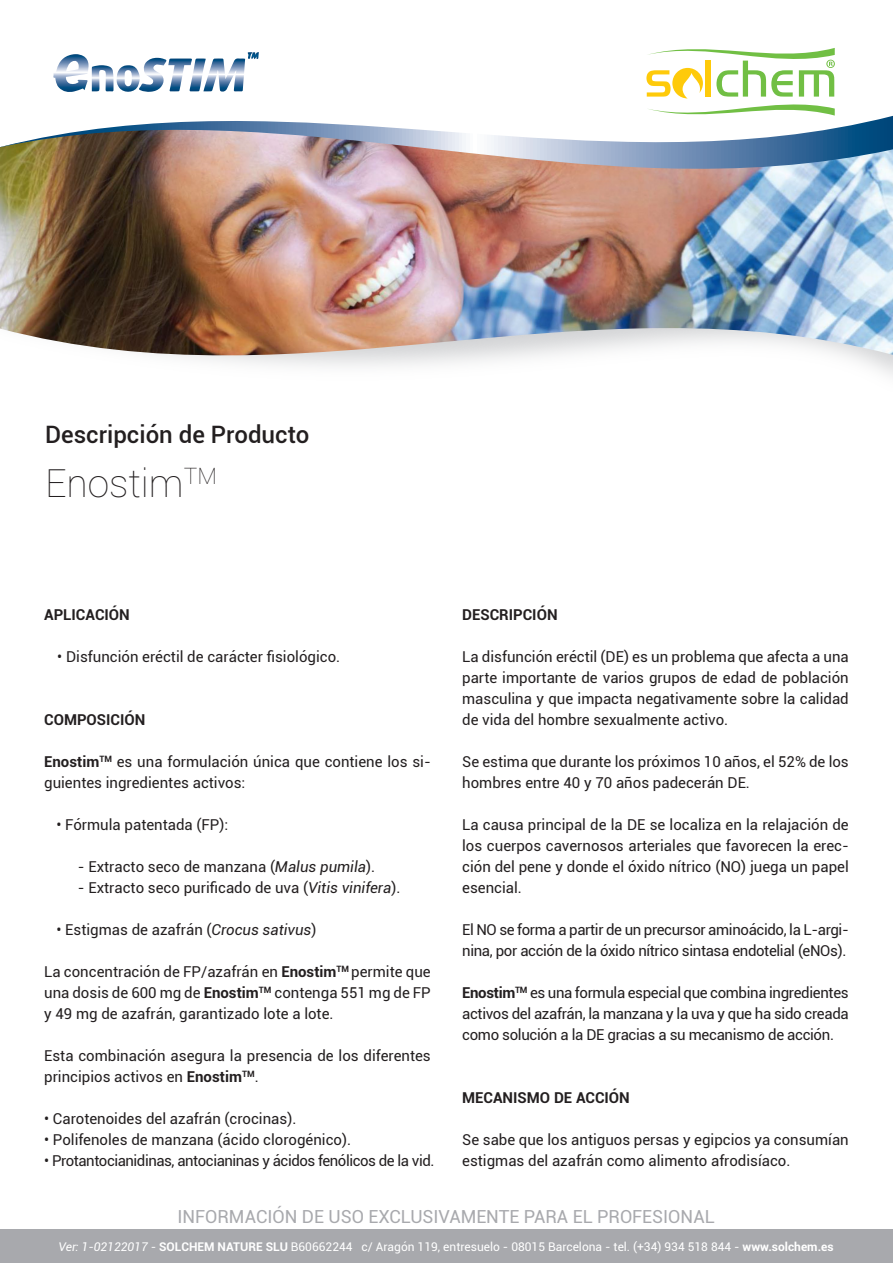
<style>
.page{position:relative;width:893px;height:1263px;background:#fff}
.page>*{position:absolute;margin:0;border:0;box-sizing:border-box;transform-origin:0 0}
.t1{font:100 39px "Roboto";color:#231f20}
.t2{font:500 24px "Roboto";color:#231f20}
.t3{font:18px "Roboto";color:#a8a9ad}
.t4{font:15px/21px "Roboto";color:#231f20}
.t5{font:15px/21px "Roboto";letter-spacing:-.025em;color:#231f20}
.t6{font:15px "Roboto";letter-spacing:-.03em;color:#231f20}
.t7{font:700 15px "Roboto";color:#231f20}
.t8{font:12px "Roboto";color:#fff}
.s1{font-weight:700}
.s2{font-style:italic}
</style>
<div class="page">
<img style="left:0;top:183px;width:893px;height:186px">
<svg style="left:646px;top:48px;width:189px;height:61px"></svg>
<div style="left:0;top:1229px;width:893px;height:34px;background:#a8a9ad"></div>
<img style="left:0;top:109px;width:893px;height:74px">
<svg style="left:53px;top:52px;width:206px;height:40px"></svg>
<h2 class="t2" style="left:45px;top:417px;width:266px">Descripción de Producto</h2>
<h1 class="t1" style="left:45px;top:456px;width:173px">Enostim<sup>TM</sup></h1>
<p class="t7" style="left:462px;top:604px;width:97px">DESCRIPCIÓN</p>
<p class="t4" style="left:462px;top:645px;width:388px;text-align:justify">La disfunción eréctil (DE) es un problema que afecta a una parte importante de varios grupos de edad de población masculina y que impacta negativamente sobre la calidad de vida del hombre sexualmente activo.</p>
<p class="t4" style="left:462px;top:750px;width:388px">Se estima que durante los próximos 10 años, el 52% de los hombres entre 40 y 70 años padecerán DE.</p>
<p class="t4" style="left:462px;top:813px;width:388px;text-align:justify">La causa principal de la DE se localiza en la relajación de los cuerpos cavernosos arteriales que favorecen la erec&shy;ción del pene y donde el óxido nítrico (NO) juega un papel esencial.</p>
<p class="t5" style="left:462px;top:918px;width:388px">El NO se forma a partir de un precursor aminoácido, la L-argi&shy;nina, por acción de la óxido nítrico sintasa endotelial (eNOs).</p>
<p class="t4" style="left:462px;top:981px;width:388px;text-align:justify"><span class="s1">Enostim</span><sup>TM</sup> es una formula especial que combina ingredientes activos del azafrán, la manzana y la uva y que ha sido creada como solución a la DE gracias a su mecanismo de acción.</p>
<p class="t7" style="left:44px;top:604px;width:87px">APLICACIÓN</p>
<p class="t4" style="left:57px;top:645px;width:284px">• Disfunción eréctil de carácter fisiológico.</p>
<p class="t7" style="left:44px;top:709px;width:103px">COMPOSICIÓN</p>
<p class="t4" style="left:44px;top:750px;width:388px"><span class="s1">Enostim</span><sup>TM</sup> es una formulación única que contiene los si&shy;guientes ingredientes activos:</p>
<p class="t4" style="left:56px;top:813px;width:173px">• Fórmula patentada (FP):</p>
<p class="t4" style="left:78px;top:855px;width:299px">- Extracto seco de manzana (<span class="s2">Malus pumila</span>).</p>
<p class="t4" style="left:78px;top:876px;width:324px">- Extracto seco purificado de uva (<span class="s2">Vitis vinifera</span>).</p>
<p class="t4" style="left:56px;top:918px;width:261px">• Estigmas de azafrán (<span class="s2">Crocus sativus</span>)</p>
<p class="t4" style="left:44px;top:960px;width:388px;text-align:justify">La concentración de FP/azafrán en <span class="s1">Enostim</span><sup>TM</sup> permite que una dosis de 600 mg de <span class="s1">Enostim</span><sup>TM</sup> contenga 551 mg de FP y 49 mg de azafrán, garantizado lote a lote.</p>
<p class="t4" style="left:44px;top:1044px;width:388px">Esta combinación asegura la presencia de los diferentes principios activos en <span class="s1">Enostim</span><sup>TM</sup>.</p>
<p class="t4" style="left:44px;top:1107px;width:254px">• Carotenoides del azafrán (crocinas).</p>
<p class="t4" style="left:44px;top:1128px;width:308px">• Polifenoles de manzana (ácido clorogénico).</p>
<p class="t6" style="left:44px;top:1150px;width:392px">• Protantocianidinas, antocianinas y ácidos fenólicos de la vid.</p>
<p class="t7" style="left:462px;top:1087px;width:169px">MECANISMO DE ACCIÓN</p>
<p class="t4" style="left:462px;top:1128px;width:388px">Se sabe que los antiguos persas y egipcios ya consumían estigmas del azafrán como alimento afrodisíaco.</p>
<p class="t3" style="left:177px;top:1204px;width:539px">INFORMACIÓN DE USO EXCLUSIVAMENTE PARA EL PROFESIONAL</p>
<p class="t8" style="left:58px;top:1238px;width:777px"><span class="s2">Ver: 1-02122017 -</span> <span class="s1">SOLCHEM NATURE SLU</span> B60662244 c/ Aragón 119, entresuelo - 08015 Barcelona - tel. (+34) 934 518 844 - <span class="s1">www.solchem.es</span></p>
</div>
